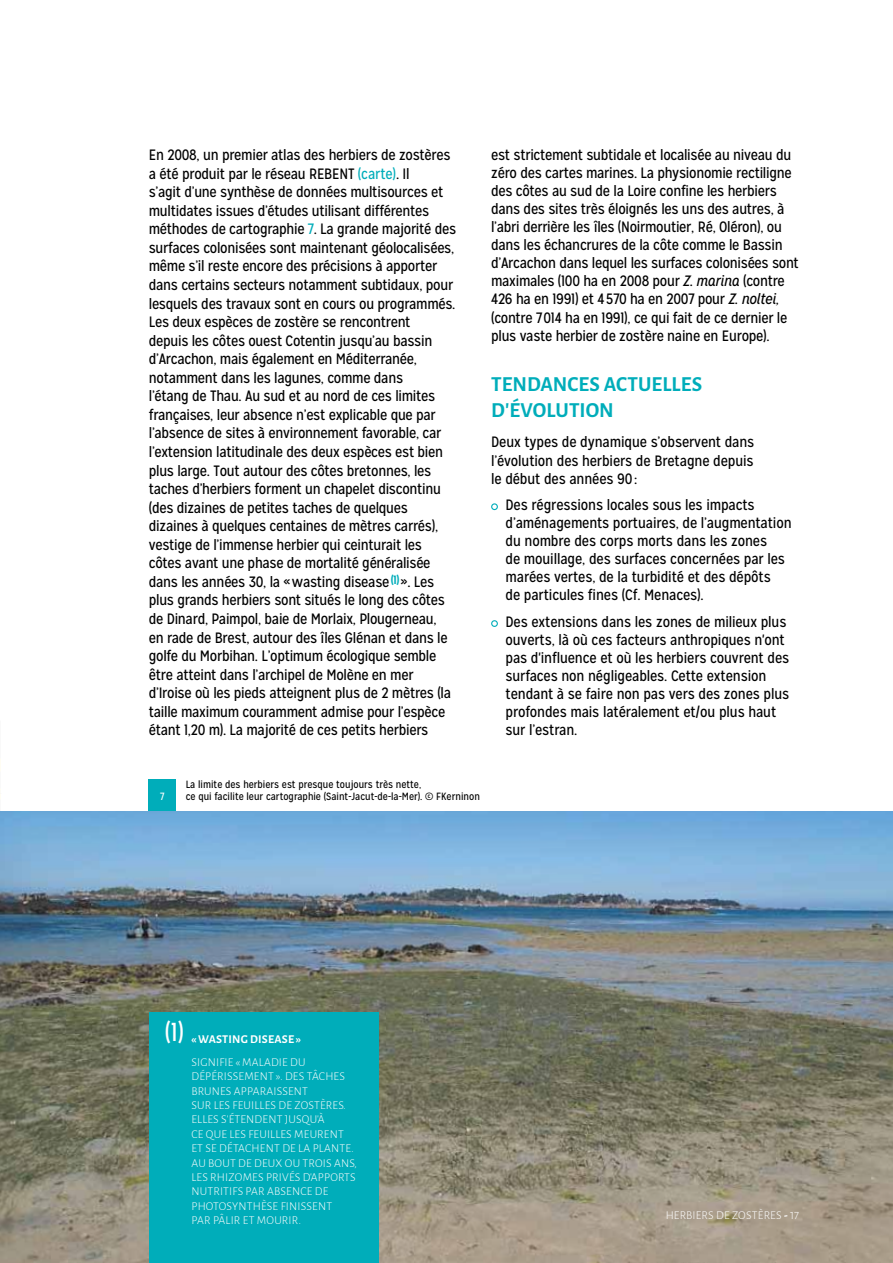
<style>
.page{position:relative;width:893px;height:1263px;background:#fff}
.page>*{position:absolute;margin:0;border:0;box-sizing:border-box;transform-origin:0 0}
.t1{font:25.95px "Mission Gothic";color:#fff}
.t2{font:700 21px/25.2px "Alegreya Sans SC";letter-spacing:.005em;color:#00adba}
.t3{font:15px/18.6px "Mission Gothic";letter-spacing:-.02em;color:#000}
.t4{font:300 12px/14.4px "Alegreya Sans";letter-spacing:.015em;color:#fff}
.t5{font:300 12px "Alegreya Sans SC";letter-spacing:.015em;color:#fff}
.t6{font:700 12px "Alegreya Sans";color:#fff}
.t7{font:10.5px/12px "Mission Gothic";color:#000}
.t8{font:10.5px "Mission Gothic";color:#fff}
.s1{color:#00adba}
.s2{font-style:italic}
.s3{font-weight:700}
</style>
<div class="page">
<svg style="left:0;top:759px;width:1px;height:53px"></svg>
<div style="left:491px;top:503px;width:7px;height:7px;border:1px solid #00adba;border-radius:50%"></div>
<div style="left:491px;top:620px;width:7px;height:7px;border:1px solid #00adba;border-radius:50%"></div>
<div style="left:149px;top:780px;width:27px;height:32px;background:#00adba"></div>
<img style="left:0;top:812px;width:893px;height:451px">
<div style="left:149px;top:1012px;width:229px;height:251px;background:#00adba"></div>
<p class="t3" style="left:149px;top:146px;width:309px">En 2008, un premier atlas des herbiers de zostères a été produit par le réseau REBENT <span class="s1">(carte)</span>. Il<br>s’agit d’une synthèse de données multisources et multidates issues d’études utilisant différentes méthodes de cartographie <span class="s1">7</span>. La grande majorité des surfaces colonisées sont maintenant géolocalisées, même s’il reste encore des précisions à apporter dans certains secteurs notamment subtidaux, pour lesquels des travaux sont en cours ou programmés.<br>Les deux espèces de zostère se rencontrent<br>depuis les côtes ouest Cotentin jusqu’au bassin d’Arcachon, mais également en Méditerranée, notamment dans les lagunes, comme dans<br>l’étang de Thau. Au sud et au nord de ces limites françaises, leur absence n’est explicable que par l’absence de sites à environnement favorable, car l’extension latitudinale des deux espèces est bien plus large. Tout autour des côtes bretonnes, les taches d’herbiers forment un chapelet discontinu (des dizaines de petites taches de quelques dizaines à quelques centaines de mètres carrés), vestige de l’immense herbier qui ceinturait les côtes avant une phase de mortalité généralisée dans les années 30, la «wasting disease<sup>(1)</sup>». Les plus grands herbiers sont situés le long des côtes de Dinard, Paimpol, baie de Morlaix, Plougerneau,<br>en rade de Brest, autour des îles Glénan et dans le golfe du Morbihan. L’optimum écologique semble être atteint dans l’archipel de Molène en mer d’Iroise où les pieds atteignent plus de 2 mètres (la taille maximum couramment admise pour l’espèce étant 1,20 m). La majorité de ces petits herbiers</p>
<p class="t3" style="left:491px;top:146px;width:309px;line-height:18px">est strictement subtidale et localisée au niveau du zéro des cartes marines. La physionomie rectiligne des côtes au sud de la Loire confine les herbiers dans des sites très éloignés les uns des autres, à l’abri derrière les îles (Noirmoutier, Ré, Oléron), ou dans les échancrures de la côte comme le Bassin d’Arcachon dans lequel les surfaces colonisées sont maximales (100 ha en 2008 pour <span class="s2">Z. marina</span> (contre 426 ha en 1991) et 4570 ha en 2007 pour <span class="s2">Z. noltei, </span>(contre 7014 ha en 1991), ce qui fait de ce dernier le plus vaste herbier de zostère naine en Europe).</p>
<h2 class="t2" style="left:491px;top:371px;width:200px;text-indent:76px">CES ACTUELLES<br>D'ÉVOLUTION</h2>
<p class="t3" style="left:491px;top:433px;width:265px;line-height:18px;text-align:justify">Deux types de dynamique s’observent dans l’évolution des herbiers de Bretagne depuis le début des années 90:</p>
<p class="t3" style="left:506px;top:496px;width:288px;line-height:18px">Des régressions locales sous les impacts d’aménagements portuaires, de l’augmentation du nombre des corps morts dans les zones<br>de mouillage, des surfaces concernées par les marées vertes, de la turbidité et des dépôts<br>de particules fines (Cf. Menaces).</p>
<p class="t3" style="left:506px;top:613px;width:285px;line-height:18px">Des extensions dans les zones de milieux plus ouverts, là où ces facteurs anthropiques n'ont pas d'influence et où les herbiers couvrent des surfaces non négligeables. Cette extension tendant à se faire non pas vers des zones plus profondes mais latéralement et/ou plus haut sur l’estran.</p>
<h2 class="t2" style="left:491px;top:371px;width:14px">TENDAN</h2>
<p class="t8" style="left:160px;top:790px;width:6px">7</p>
<p class="t7" style="left:186px;top:778px;width:296px">La limite des herbiers est presque toujours très nette,<br>ce qui facilite leur cartographie (Saint-Jacut-de-la-Mer). © FKerninon</p>
<h1 class="t1" style="left:165px;top:1017px;width:21px">(1)</h1>
<p class="t6" style="left:191px;top:1030px;width:25px">«WASTIN</p>
<p class="t6" style="left:241px;top:1030px;width:62px">G DISEASE»</p>
<p class="t4" style="left:191px;top:1054px;width:167px">SIGNIFIE «MALADIE DU<br>DÉPÉRISSEMENT ». DES TÂCHES<br>BRUNES APPARAISSENT<br>SUR LES FEUILLES DE ZOSTÈRES.<br>ELLES S’ÉTENDENT JUSQU’À<br>CE QUE LES FEUILLES MEURENT<br>ET SE DÉTACHENT DE LA PLANTE.<br>AU BOUT DE DEUX OU TROIS ANS,<br>LES RHIZOMES PRIVÉS D’APPORTS<br>NUTRITIFS PAR ABSENCE DE<br>PHOTOSYNTHÈSE FINISSENT<br>PAR PÂLIR ET MOURIR.</p>
<p class="t5" style="left:666px;top:1207px;width:135px">HERBIERS de ZOSTÈRES <span class="s3">-</span> 17</p>
</div>
